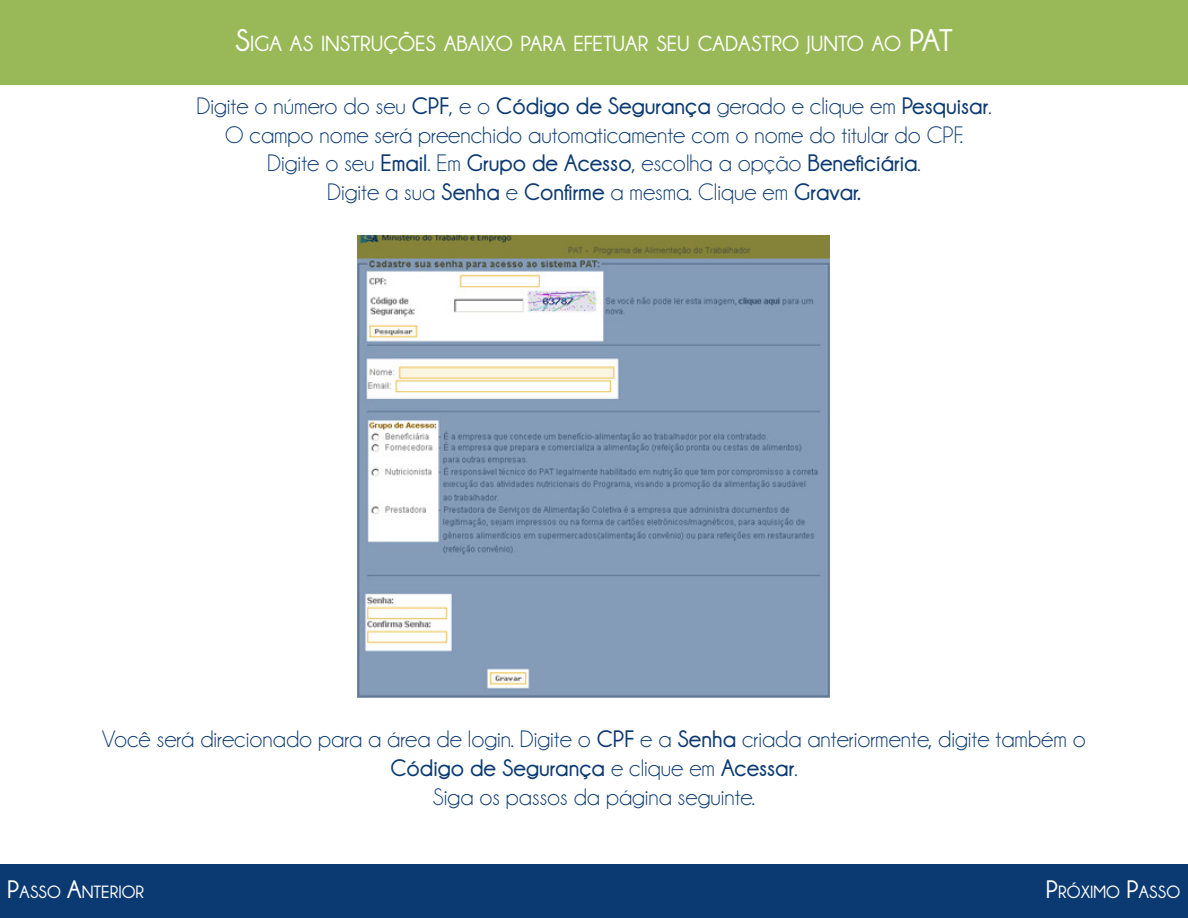
<style>
.page{position:relative;width:1188px;height:918px;background:#fff}
.page>*{position:absolute;margin:0;border:0;box-sizing:border-box;transform-origin:0 0}
.t1{font:24px "Champagne&Limousines";color:#0b3a72}
.t2{font:700 24px "Champagne&Limousines";color:#0b3a72}
.t3{font:700 22.05px "Champagne&Limousines";color:#fff}
.t4{font:700 17.85px "Champagne&Limousines";color:#fff}
.s1{font-size:31.5px}
.s2{font-weight:700}
.s3{font-weight:400}
.s4{font-size:25.5px}
</style>
<div class="page">
<div style="left:0;top:0;width:1188px;height:85px;background:#99b958"></div>
<img style="left:358px;top:235px;width:471px;height:463px">
<div style="left:593px;top:864px;width:595px;height:54px;background:#0b3a72"></div>
<div style="left:0;top:864px;width:594px;height:54px;background:#0b3a72"></div>
<p class="t3" style="left:235px;top:31px;width:689px"><span class="s1">S</span>IGA AS INSTRUÇÕES ABAIXO PARA EFETUAR SEU CADASTRO JUNTO AO <span class="s1">PAT</span></p>
<p class="t1" style="left:197px;top:92px;width:796px">Digite o número do seu <span class="s2">CPF</span>, e o <span class="s2">Código de Segurança</span> gerado e clique em <span class="s2">Pesquisar</span>.</p>
<p class="t1" style="left:225px;top:121px;width:739px">O campo nome será preenchido automaticamente com o nome do titular do CPF.</p>
<p class="t2" style="left:267px;top:150px;width:655px"><span class="s3">Digite o seu</span> Email<span class="s3">. Em</span> Grupo de Acesso<span class="s3">, escolha a opção</span> Beneficiária<span class="s3">.</span></p>
<p class="t1" style="left:327px;top:179px;width:535px">Digite a sua <span class="s2">Senha</span> e <span class="s2">Confirme</span> a mesma. Clique em <span class="s2">Gravar.</span></p>
<p class="t1" style="left:102px;top:726px;width:985px">Você será direcionado para a área de login. Digite o <span class="s2">CPF</span> e a <span class="s2">Senha</span> criada anteriormente, digite também o</p>
<p class="t2" style="left:390px;top:755px;width:409px">Código de Segurança <span class="s3">e clique em</span> Acessar<span class="s3">.</span></p>
<p class="t1" style="left:433px;top:783px;width:324px">Siga os passos da página seguinte.</p>
<p class="t4" style="left:7px;top:882px;width:139px"><span class="s4">P</span>ASSO <span class="s4">A</span>NTERIOR</p>
<p class="t4" style="left:1046px;top:882px;width:136px"><span class="s4">P</span>RÓXIMO <span class="s4">P</span>ASSO</p>
</div>
